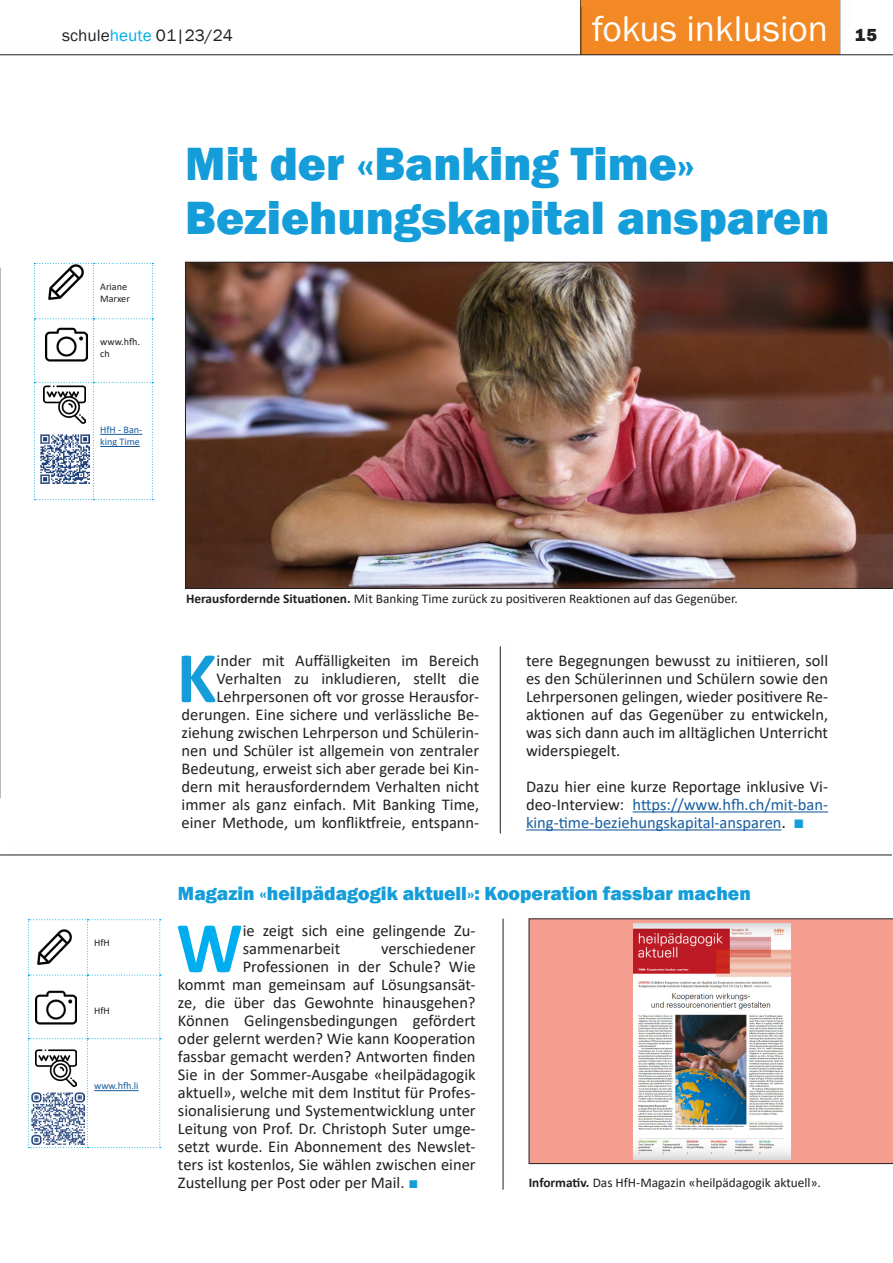
<style>
.page{position:relative;width:893px;height:1263px;background:#fff}
.page>*{position:absolute;margin:0;border:0;box-sizing:border-box;transform-origin:0 0}
.Standardschrift_Text{font:700 73.2px "Calibri";color:#00aeef}
.Standardschrift_Text-2{font:700 73.2px "Calibri";color:#149dd9}
.Unterüberschrift{font:800 48px/54px "Franklin Gothic";color:#149dd9}
.Deckblatt_-_Daten{font:36.75px "Franklin Gothic";color:#fff}
.Unterüberschrift-2{font:800 19.5px "Franklin Gothic";color:#149dd9}
.Unterüberschrift-3{font:800 18px "Franklin Gothic";color:#231f20}
.Deckblatt_-_Daten-2{font:16.95px "Franklin Gothic";color:#231f20}
.Standardschrift_Text-3{font:16.5px/18px "Calibri";color:#231f20}
.Standardschrift_Text-4{font:16.5px/18px "Calibri";color:#175d9e;text-align:justify}
.t1{font:13.35px "Calibri";color:#231f20}
.t2{font:10.2px/12.1px "Calibri";color:#231f20}
.t3{font:10.2px/12.1px "Calibri";color:#175d9e}
.s1{color:#00aeef}
.s2{font-weight:700}
.s3{color:#231f20}
.s4{font-size:18px;color:#231f20}
.s5{font-family:"Franklin Gothic";font-size:18px;color:#149dd9}
.s6{font-family:"Franklin Gothic";color:#149dd9}
</style>
<div class="page">
<svg style="left:0;top:268px;width:1px;height:530px"></svg>
<hr style="left:503px;top:918px;width:1px;height:271px;background:#231f20">
<div style="left:529px;top:918px;width:364px;height:246px;background:#f69e90"></div>
<svg style="left:28px;top:919px;width:133px;height:229px"></svg>
<hr style="left:94px;top:1090px;width:45px;height:1px;background:#175d9e">
<img style="left:32px;top:1092px;width:52px;height:53px">
<img style="left:36px;top:928px;width:37px;height:37px">
<img style="left:35px;top:990px;width:42px;height:35px">
<img style="left:35px;top:1047px;width:42px;height:42px">
<hr style="left:500px;top:646px;width:1px;height:187px;background:#231f20">
<hr style="left:0;top:855px;width:892px;height:1px;background:#231f20">
<hr style="left:633px;top:811px;width:195px;height:1px;background:#175d9e">
<hr style="left:526px;top:829px;width:256px;height:1px;background:#175d9e">
<img style="left:185px;top:262px;width:708px;height:327px">
<svg style="left:34px;top:263px;width:119px;height:237px"></svg>
<hr style="left:100px;top:434px;width:42px;height:1px;background:#175d9e">
<hr style="left:100px;top:446px;width:40px;height:1px;background:#175d9e">
<img style="left:40px;top:434px;width:49px;height:49px">
<img style="left:44px;top:383px;width:41px;height:42px">
<div style="left:580px;top:0;width:260px;height:55px;background:#f28924"></div>
<div style="left:570px;top:0;width:30px;height:56px;background:#231f20;opacity:.28"></div>
<hr style="left:581px;top:0;width:1px;height:55px;background:#231f20">
<div style="left:581px;top:0;width:258px;height:6px;background:#f28924"></div>
<div style="left:0;top:31px;width:893px;height:30px;background:#231f20;opacity:.28"></div>
<hr style="left:0;top:55px;width:893px;height:1px;background:#231f20">
<img style="left:634px;top:924px;width:157px;height:235px">
<p class="Deckblatt_-_Daten" style="left:592px;top:6px;width:238px">fokus inklusion</p>
<p class="Deckblatt_-_Daten-2" style="left:62px;top:24px;width:172px">schule<span class="s1">heute</span> 01|23/24</p>
<p class="Unterüberschrift-3" style="left:855px;top:24px;width:24px">15</p>
<p class="t2" style="left:100px;top:280px;width:31px">Ariane<br>Marxer</p>
<p class="t2" style="left:100px;top:336px;width:41px">www.hfh. ch</p>
<p class="t3" style="left:100px;top:423px;width:44px">HfH - Ban&shy;king Time</p>
<p class="Unterüberschrift" style="left:185px;top:137px;width:646px">Mit der «Banking Time»<br>Beziehungskapital ansparen</p>
<p class="t2" style="left:94px;top:936px;width:17px">HfH</p>
<p class="t2" style="left:94px;top:1004px;width:17px">HfH</p>
<p class="t3" style="left:94px;top:1080px;width:46px">www.hfh.li</p>
<p class="t1" style="left:186px;top:589px;width:553px"><span class="s2">Herausfordernde Situationen.</span> Mit Banking Time zurück zu positiveren Reaktionen auf das Gegenüber.</p>
<p class="Standardschrift_Text-3" style="left:182px;top:651px;width:299px;text-align:right">inder mit Auffälligkeiten im Bereich Verhalten zu inkludieren, stellt die Lehrpersonen oft vor grosse Herausfor&shy;derungen. Eine sichere und verlässliche Be&shy;ziehung zwischen Lehrperson und Schülerin&shy;nen und Schüler ist allgemein von zentraler Bedeutung, erweist sich aber gerade bei Kin&shy;dern mit herausforderndem Verhalten nicht immer als ganz einfach. Mit Banking Time, einer Methode, um konfliktfreie, entspann-</p>
<p class="Standardschrift_Text-2" style="left:177px;top:626px;width:42px">K</p>
<p class="Standardschrift_Text-3" style="left:526px;top:651px;width:304px;text-align:justify">tere Begegnungen bewusst zu initiieren, soll es den Schülerinnen und Schülern sowie den Lehrpersonen gelingen, wieder positivere Re&shy;aktionen auf das Gegenüber zu entwickeln, was sich dann auch im alltäglichen Unterricht widerspiegelt.</p>
<p class="Standardschrift_Text-4" style="left:526px;top:777px;width:304px"><span class="s3">Dazu hier eine kurze Reportage inklusive Vi&shy;deo-Interview:</span> https://www.hfh.ch/mit-ban&shy;king-time-beziehungskapital-ansparen<span class="s4">.</span> <span class="s5">■</span></p>
<p class="Unterüberschrift-2" style="left:178px;top:881px;width:574px">Magazin «heilpädagogik aktuell»: Kooperation fassbar machen</p>
<p class="Standardschrift_Text" style="left:176px;top:896px;width:68px">W</p>
<p class="Standardschrift_Text-3" style="left:243px;top:921px;width:234px">ie zeigt sich eine gelingende Zu&shy;sammenarbeit</p>
<p class="Standardschrift_Text-3" style="left:381px;top:939px;width:96px">verschiedener</p>
<p class="Standardschrift_Text-3" style="left:243px;top:957px;width:234px">Professionen in der Schule? Wie</p>
<p class="Standardschrift_Text-3" style="left:178px;top:975px;width:299px">kommt man gemeinsam auf Lösungsansät-</p>
<p class="Standardschrift_Text-3" style="left:178px;top:993px;width:299px">ze, die über das Gewohnte hinausgehen?</p>
<p class="Standardschrift_Text-3" style="left:178px;top:1011px;width:299px">Können Gelingensbedingungen gefördert</p>
<p class="Standardschrift_Text-3" style="left:178px;top:1029px;width:299px">oder gelernt werden? Wie kann Kooperation</p>
<p class="Standardschrift_Text-3" style="left:178px;top:1047px;width:299px">fassbar gemacht werden? Antworten finden</p>
<p class="Standardschrift_Text-3" style="left:178px;top:1065px;width:299px">Sie in der Sommer-Ausgabe «heilpädagogik</p>
<p class="Standardschrift_Text-3" style="left:178px;top:1083px;width:299px">aktuell», welche mit dem Institut für Profes-</p>
<p class="Standardschrift_Text-3" style="left:178px;top:1101px;width:299px">sionalisierung und Systementwicklung unter</p>
<p class="Standardschrift_Text-3" style="left:178px;top:1119px;width:299px">Leitung von Prof. Dr. Christoph Suter umge-</p>
<p class="Standardschrift_Text-3" style="left:178px;top:1137px;width:299px">setzt wurde. Ein Abonnement des Newslet-</p>
<p class="Standardschrift_Text-3" style="left:178px;top:1155px;width:299px">ters ist kostenlos, Sie wählen zwischen einer</p>
<p class="Standardschrift_Text-3" style="left:178px;top:1173px;width:242px">Zustellung per Post oder per Mail. <span class="s6">■</span></p>
<p class="t1" style="left:529px;top:1173px;width:294px"><span class="s2">Informativ.</span> Das HfH-Magazin «heilpädagogik aktuell».</p>
</div>
